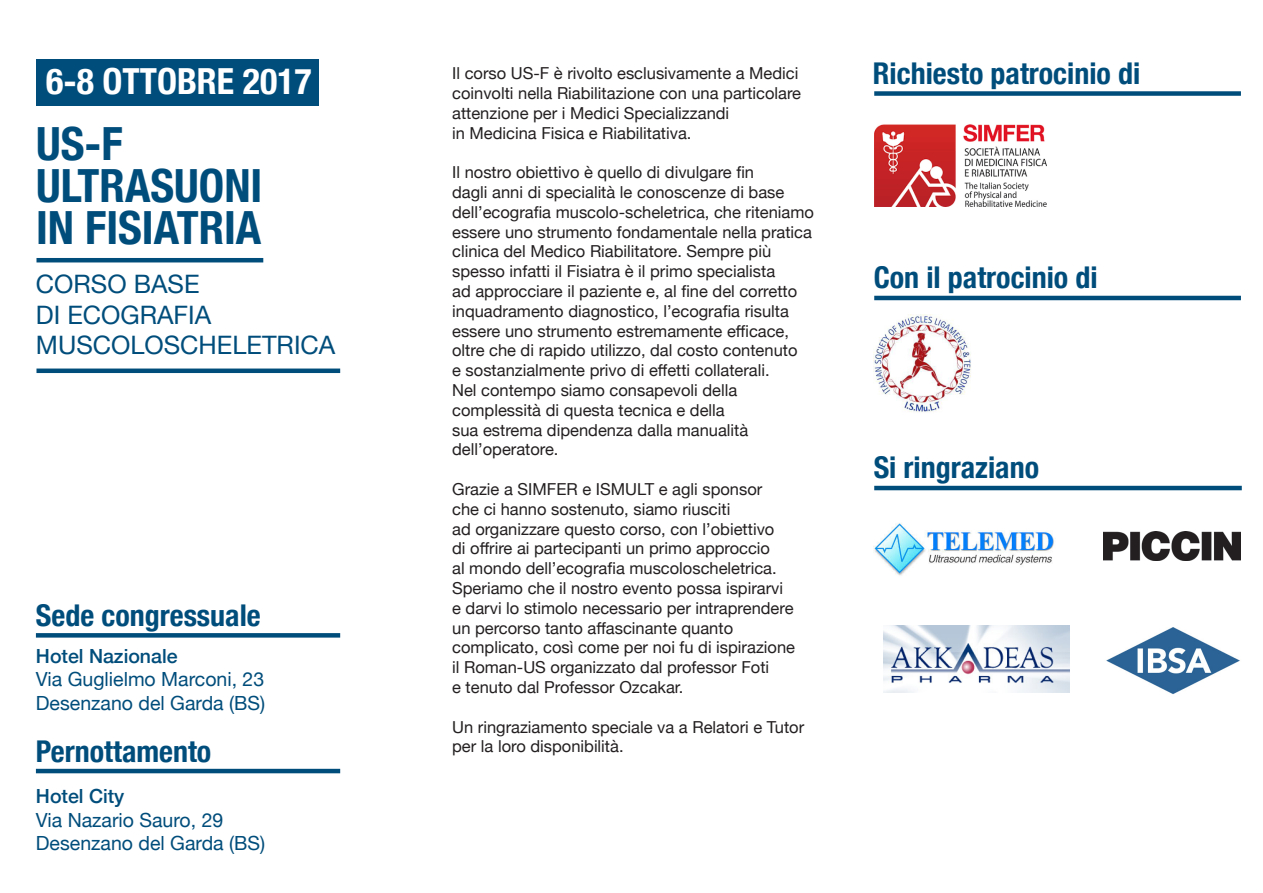
<style>
.page{position:relative;width:1263px;height:893px;background:#fff}
.page>*{position:absolute;margin:0;border:0;box-sizing:border-box;transform-origin:0 0}
.t1{font:700 condensed 45.75px "Helvetica Neue";color:#004d7b}
.t2{font:700 condensed 36px "Helvetica Neue";color:#fff}
.t3{font:700 condensed 30px "Helvetica Neue";color:#004d7b}
.t4{font:25.35px/30.5px "Helvetica Neue";color:#004d7b}
.t5{font:19.5px "Helvetica Neue";color:#004d7b}
.t6{font:500 19.5px "Helvetica Neue";color:#004d7b}
.t7{font:16.5px/19.8px "Helvetica Neue";color:#231f20}
</style>
<div class="page">
<div style="left:36px;top:60px;width:283px;height:46px;background:#004d7b"></div>
<hr style="left:36px;top:258px;width:227px;height:4px;background:#004d7b">
<div style="left:874px;top:91px;width:367px;height:5px;background:#004d7b"></div>
<hr style="left:874px;top:296px;width:367px;height:4px;background:#004d7b">
<hr style="left:874px;top:486px;width:368px;height:4px;background:#004d7b">
<hr style="left:36px;top:369px;width:304px;height:4px;background:#004d7b">
<img style="left:874px;top:124px;width:173px;height:82px">
<img style="left:874px;top:523px;width:180px;height:53px">
<div style="left:36px;top:633px;width:304px;height:5px;background:#004d7b"></div>
<hr style="left:36px;top:769px;width:304px;height:4px;background:#004d7b">
<img style="left:874px;top:314px;width:97px;height:98px">
<img style="left:1106px;top:628px;width:134px;height:66px">
<img style="left:1103px;top:532px;width:138px;height:29px">
<img style="left:883px;top:626px;width:187px;height:67px">
<p class="t2" style="left:46px;top:51px;width:267px">6-8 OTTOBRE 2017</p>
<p class="t1" style="left:36px;top:106px;width:88px">US-F</p>
<p class="t1" style="left:36px;top:148px;width:228px">ULTRASUONI</p>
<p class="t1" style="left:36px;top:190px;width:227px">IN FISIATRIA</p>
<p class="t4" style="left:36px;top:270px;width:301px">CORSO BASE<br>DI ECOGRAFIA<br>MUSCOLOSCHELETRICA</p>
<p class="t3" style="left:36px;top:590px;width:226px">Sede congressuale</p>
<p class="t6" style="left:36px;top:640px;width:143px">Hotel Nazionale</p>
<p class="t5" style="left:36px;top:665px;width:230px">Via Guglielmo Marconi, 23</p>
<p class="t5" style="left:36px;top:689px;width:231px">Desenzano del Garda (BS)</p>
<p class="t3" style="left:36px;top:726px;width:177px">Pernottamento</p>
<p class="t6" style="left:36px;top:781px;width:90px">Hotel City</p>
<p class="t5" style="left:36px;top:806px;width:189px">Via Nazario Sauro, 29</p>
<p class="t5" style="left:36px;top:829px;width:231px">Desenzano del Garda (BS)</p>
<p class="t7" style="left:452px;top:64px;width:350px">Il corso US-F è rivolto esclusivamente a Medici coinvolti nella Riabilitazione con una particolare attenzione per i Medici Specializzandi</p>
<p class="t7" style="left:452px;top:124px;width:241px">in Medicina Fisica e Riabilitativa.</p>
<p class="t7" style="left:452px;top:163px;width:363px">Il nostro obiettivo è quello di divulgare fin<br>dagli anni di specialità le conoscenze di base dell’ecografia muscolo-scheletrica, che riteniamo essere uno strumento fondamentale nella pratica clinica del Medico Riabilitatore. Sempre più spesso infatti il Fisiatra è il primo specialista<br>ad approcciare il paziente e, al fine del corretto inquadramento diagnostico, l’ecografia risulta essere uno strumento estremamente efficace, oltre che di rapido utilizzo, dal costo contenuto</p>
<p class="t7" style="left:452px;top:361px;width:319px">e sostanzialmente privo di effetti collaterali.</p>
<p class="t7" style="left:452px;top:381px;width:298px">Nel contempo siamo consapevoli della complessità di questa tecnica e della sua estrema dipendenza dalla manualità dell’operatore.</p>
<p class="t7" style="left:452px;top:480px;width:312px">Grazie a SIMFER e ISMULT e agli sponsor</p>
<p class="t7" style="left:452px;top:500px;width:280px">che ci hanno sostenuto, siamo riusciti</p>
<p class="t7" style="left:452px;top:520px;width:332px">ad organizzare questo corso, con l’obiettivo di offrire ai partecipanti un primo approccio al mondo dell’ecografia muscoloscheletrica.<br>Speriamo che il nostro evento possa ispirarvi</p>
<p class="t7" style="left:452px;top:599px;width:343px">e darvi lo stimolo necessario per intraprendere</p>
<p class="t7" style="left:452px;top:619px;width:344px">un percorso tanto affascinante quanto complicato, così come per noi fu di ispirazione</p>
<p class="t7" style="left:452px;top:658px;width:318px">il Roman-US organizzato dal professor Foti</p>
<p class="t7" style="left:452px;top:678px;width:233px">e tenuto dal Professor Ozcakar.</p>
<p class="t7" style="left:452px;top:718px;width:354px">Un ringraziamento speciale va a Relatori e Tutor per la loro disponibilità.</p>
<p class="t3" style="left:873px;top:49px;width:269px">Richiesto patrocinio di</p>
<p class="t3" style="left:874px;top:252px;width:226px">Con il patrocinio di</p>
<p class="t3" style="left:874px;top:442px;width:167px">Si ringraziano</p>
</div>
